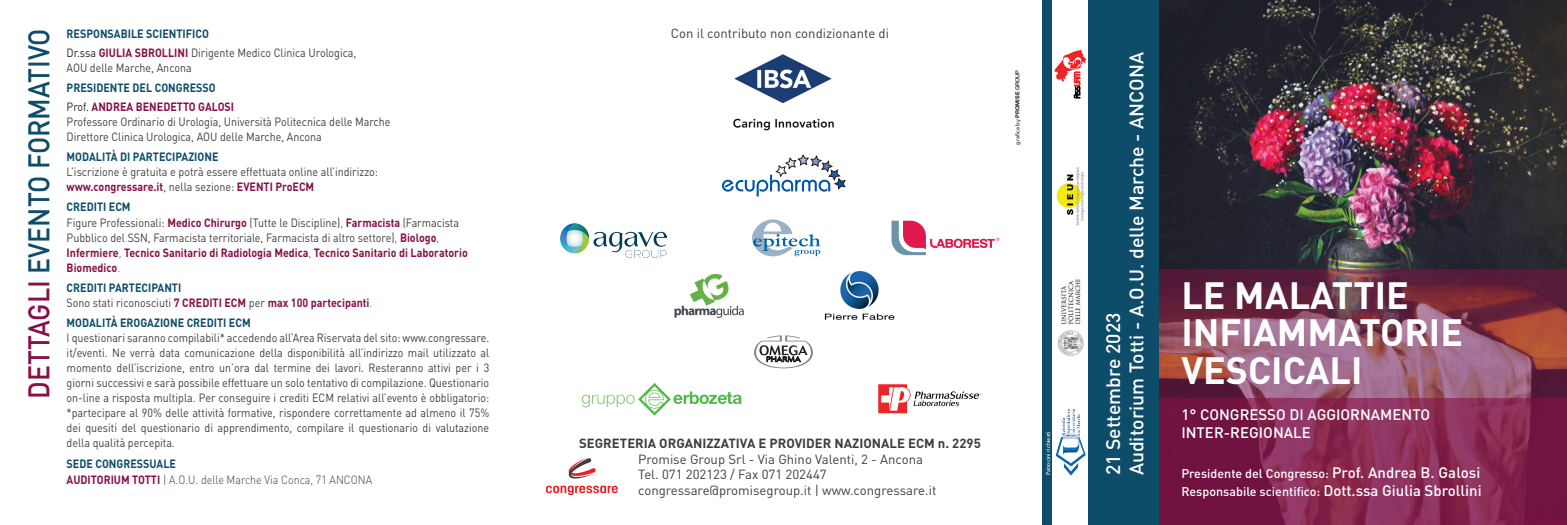
<style>
.page{position:relative;width:1567px;height:525px;background:#fff}
.page>*{position:absolute;margin:0;border:0;box-sizing:border-box;transform-origin:0 0}
.t1{font:700 37.5px/37.5px "DIN";color:#fff}
.t2{font:500 29.5px "DIN";color:#0e4d69;scale:.9 1}
.t3{font:500 19.38px/23.2px "DIN";color:#fff}
.t4{font:500 15px/18px "DIN";color:#fff}
.t5{font:13.12px/15.6px "DIN";color:#3e3e3f}
.t6{font:700 13.12px "DIN";color:#3e3e3f}
.t7{font:500 12.5px/18px "DIN";color:#fff}
.t8{font:11.88px/15px "DIN";color:#3e3e3f;scale:.9 1}
.t9{font:700 11.88px/18.5px "DIN";color:#0e4d69;scale:.9 1}
.t10{font:700 11.88px/15px "DIN";color:#861148;scale:.9 1}
.t11{font:300 11.88px/16.2px "DIN";color:#3e3e3f;scale:.9 1}
.t12{font:500 5.62px "Avenir Next";color:#231f20}
.t13{font:500 5.62px "Avenir Next";color:#fff}
.s1{color:#861148}
.s2{font-weight:700;color:#0e4d69}
.s3{color:#231f20}
.s4{font-weight:700;color:#861148}
.s5{font-weight:400;color:#231f20}
.s6{font-weight:300}
.s7{color:#0e4d69}
.s8{font-weight:400;color:#3e3e3f}
.s9{font-weight:300;color:#3e3e3f}
.s10{font-family:"Helvetica Neue LT Std";font-weight:700}
.s11{font-family:"Helvetica Neue LT Std"}
.s12{font-size:15px}
</style>
<div class="page">
<div style="left:1088px;top:0;width:71px;height:524px;background:#0e4d69"></div>
<svg style="left:568px;top:457px;width:28px;height:21px"></svg>
<svg style="left:546px;top:485px;width:71px;height:10px"></svg>
<img style="left:1159px;top:0;width:407px;height:269px">
<svg style="left:1159px;top:269px;width:407px;height:129px;background:#86485e"></svg>
<svg style="left:1159px;top:398px;width:407px;height:126px;background:#81234e"></svg>
<img style="left:1055px;top:408px;width:30px;height:67px">
<div style="left:1042px;top:0;width:10px;height:524px;background:#0e4d69"></div>
<img style="left:1057px;top:279px;width:26px;height:77px">
<img style="left:1056px;top:167px;width:29px;height:59px">
<svg style="left:1054px;top:50px;width:32px;height:48px"></svg>
<svg style="left:722px;top:155px;width:123px;height:41px"></svg>
<svg style="left:754px;top:335px;width:58px;height:33px"></svg>
<svg style="left:582px;top:383px;width:159px;height:32px"></svg>
<img style="left:878px;top:384px;width:103px;height:30px">
<img style="left:733px;top:54px;width:101px;height:77px">
<img style="left:560px;top:224px;width:106px;height:33px">
<svg style="left:752px;top:219px;width:68px;height:37px"></svg>
<svg style="left:891px;top:220px;width:108px;height:35px"></svg>
<img style="left:674px;top:273px;width:70px;height:45px">
<img style="left:824px;top:271px;width:70px;height:48px">
<h2 class="t2" style="left:20px;top:398px;width:413px;rotate:-90deg"><span class="s1">DETTAGLI</span> EVENTO FORMATIVO</h2>
<p class="t8" style="left:67px;top:24px;width:323px;line-height:18.5px"><span class="s2">RESPONSABILE SCIENTIFICO<br></span><span class="s3">Dr.ssa</span> <span class="s4">GIULIA SBROLLINI</span> Dirigente Medico Clinica Urologica,</p>
<p class="t8" style="left:67px;top:60px;width:140px">AOU delle Marche, Ancona</p>
<p class="t9" style="left:67px;top:78px;width:188px">PRESIDENTE DEL CONGRESSO<br><span class="s5">Prof.</span> <span class="s1">ANDREA BENEDETTO GALOSI</span></p>
<p class="t8" style="left:67px;top:114px;width:361px">Professore Ordinario di Urologia, Università Politecnica delle Marche<br>Direttore Clinica Urologica, AOU delle Marche, Ancona</p>
<p class="t9" style="left:67px;top:147px;width:170px">MODALITÀ DI PARTECIPAZIONE</p>
<p class="t8" style="left:67px;top:164px;width:347px">L’iscrizione è gratuita e potrà essere effettuata online all’indirizzo: <span class="s4">www.congressare.it</span>, nella sezione: <span class="s4">EVENTI ProECM</span></p>
<p class="t8" style="left:67px;top:199px;width:447px"><span class="s2">CREDITI ECM<br></span>Figure Professionali: <span class="s4">Medico Chirurgo</span> (Tutte le Discipline)<span class="s6">,</span> <span class="s4">Farmacista</span> (Farmacista Pubblico del SSN, Farmacista territoriale, Farmacista di altro settore)<span class="s6">,</span> <span class="s4">Biologo</span><span class="s6">, </span><span class="s4">Infermiere</span><span class="s6">,</span> <span class="s4">Tecnico Sanitario di Radiologia Medica</span><span class="s6">,</span> <span class="s4">Tecnico Sanitario di Laboratorio Biomedico</span><span class="s6">.</span></p>
<p class="t10" style="left:67px;top:279px;width:341px"><span class="s7">CREDITI PARTECIPANTI<br></span><span class="s8">Sono stati riconosciuti</span> 7 CREDITI ECM <span class="s8">per</span> max 100 partecipanti<span class="s9">.</span></p>
<p class="t9" style="left:67px;top:313px;width:206px">MODALITÀ EROGAZIONE CREDITI ECM</p>
<p class="t8" style="left:67px;top:330px;width:471px;text-align:justify">I questionari saranno compilabili* accedendo all’Area Riservata del sito: www.congressare. it/eventi. Ne verrà data comunicazione della disponibilità all’indirizzo mail utilizzato al momento dell’iscrizione, entro un’ora dal termine dei lavori. Resteranno attivi per i 3 giorni successivi e sarà possibile effettuare un solo tentativo di compilazione. Questionario on-line a risposta multipla. Per conseguire i crediti ECM relativi all’evento è obbligatorio: *partecipare al 90% delle attività formative, rispondere correttamente ad almeno il 75% dei quesiti del questionario di apprendimento, compilare il questionario di valutazione della qualità percepita.</p>
<p class="t11" style="left:67px;top:455px;width:341px"><span class="s2">SEDE CONGRESSUALE<br></span><span class="s4">AUDITORIUM TOTTI</span> <span class="s1">|</span> A.O.U. delle Marche Via Conca, 71 ANCONA</p>
<p class="t5" style="left:670px;top:25px;width:220px">Con il contributo non condizionante di</p>
<p class="t12" style="left:1012px;top:145px;width:76px;rotate:-90deg">grafica by <span class="s10">PROMISE</span> <span class="s11">GROUP</span></p>
<p class="t6" style="left:579px;top:434px;width:403px">SEGRETERIA ORGANIZZATIVA E PROVIDER NAZIONALE ECM n. 2295</p>
<p class="t5" style="left:638px;top:450px;width:300px">Promise Group Srl - Via Ghino Valenti, 2 - Ancona<br>Tel. 071 202123 / Fax 071 202447 congressare@promisegroup.it | www.congressare.it</p>
<p class="t13" style="left:1043px;top:475px;width:45px;rotate:-90deg">Patrocini richiesti</p>
<h3 class="t3" style="left:1100px;top:475px;width:424px;rotate:-90deg">21 Settembre 2023<br>Auditorium Totti - A.O.U. delle Marche - ANCONA</h3>
<h1 class="t1" style="left:1181px;top:275px;width:283px">LE MALATTIE<br>INFIAMMATORIE<br>VESCICALI</h1>
<p class="t4" style="left:1181px;top:405px;width:250px">1° CONGRESSO DI AGGIORNAMENTO<br>INTER-REGIONALE</p>
<p class="t7" style="left:1181px;top:463px;width:302px">Presidente del Congresso: <span class="s12">Prof. Andrea B. Galosi<br></span>Responsabile scientifico: <span class="s12">Dott.ssa Giulia Sbrollini</span></p>
</div>
